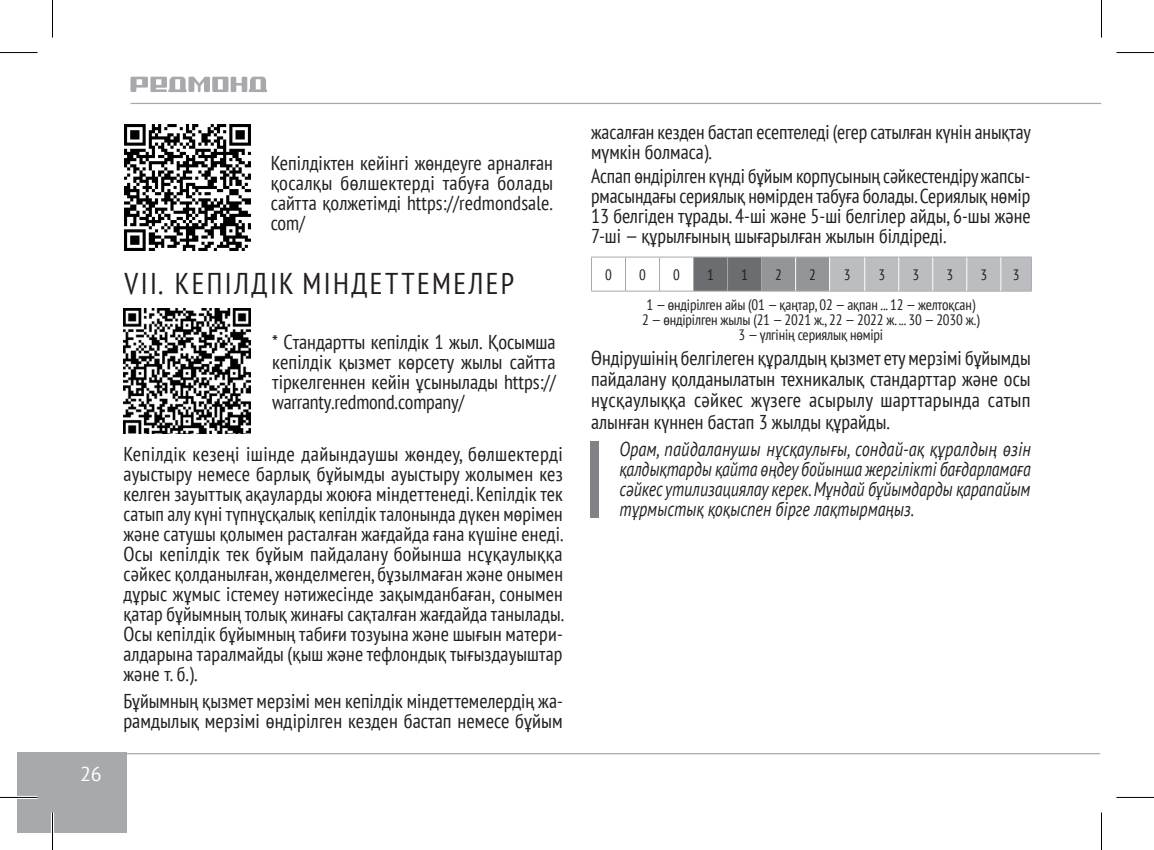
<style>
.page{position:relative;width:1154px;height:850px;background:#fff}
.page>*{position:absolute;margin:0;border:0;box-sizing:border-box;transform-origin:0 0}
.t1{font:condensed 30px "PT Sans";letter-spacing:.08em;color:#231f20}
.t2{font:condensed 20px/20px "PT Sans";color:#231f20;text-align:justify}
.Footnote_1{font:italic 20px/20px "PT Sans";color:#231f20;text-align:justify;scale:.81 1}
.t3{font:20px "PT Sans";color:#fff}
.Plain_Text{font:condensed 15px "PT Sans";letter-spacing:-.01em;color:#231f20}
</style>
<div class="page">
<div style="left:17px;top:752px;width:110px;height:80px;background:#a8a9ad"></div>
<hr style="left:130px;top:103px;width:971px;height:1px;background:#a8a9ad">
<hr style="left:102px;top:752px;width:998px;height:2px;background:#a8a9ad">
<svg style="left:130px;top:77px;width:137px;height:15px"></svg>
<img style="left:124px;top:124px;width:126px;height:127px">
<img style="left:123px;top:308px;width:128px;height:125px">
<svg style="left:694px;top:257px;width:337px;height:33px;background:#a4a5a8"></svg>
<hr style="left:591px;top:256px;width:34px;height:1px;background:#a8a9ad">
<hr style="left:591px;top:257px;width:1px;height:33px;background:#a8a9ad">
<hr style="left:625px;top:256px;width:34px;height:1px;background:#a8a9ad">
<hr style="left:659px;top:256px;width:34px;height:1px;background:#a8a9ad">
<hr style="left:693px;top:256px;width:34px;height:1px;background:#a8a9ad">
<hr style="left:727px;top:256px;width:34px;height:1px;background:#a8a9ad">
<hr style="left:761px;top:256px;width:34px;height:1px;background:#a8a9ad">
<hr style="left:795px;top:256px;width:35px;height:1px;background:#a8a9ad">
<hr style="left:830px;top:256px;width:35px;height:1px;background:#a8a9ad">
<hr style="left:865px;top:256px;width:34px;height:1px;background:#a8a9ad">
<hr style="left:899px;top:256px;width:34px;height:1px;background:#a8a9ad">
<hr style="left:933px;top:256px;width:34px;height:1px;background:#a8a9ad">
<hr style="left:967px;top:256px;width:34px;height:1px;background:#a8a9ad">
<hr style="left:1001px;top:256px;width:31px;height:1px;background:#a8a9ad">
<hr style="left:1031px;top:257px;width:1px;height:33px;background:#a8a9ad">
<hr style="left:591px;top:290px;width:34px;height:1px;background:#a8a9ad">
<hr style="left:625px;top:290px;width:34px;height:1px;background:#a8a9ad">
<hr style="left:659px;top:290px;width:34px;height:1px;background:#a8a9ad">
<hr style="left:693px;top:290px;width:34px;height:1px;background:#a8a9ad">
<hr style="left:727px;top:290px;width:34px;height:1px;background:#a8a9ad">
<hr style="left:761px;top:290px;width:34px;height:1px;background:#a8a9ad">
<hr style="left:795px;top:290px;width:35px;height:1px;background:#a8a9ad">
<hr style="left:830px;top:290px;width:35px;height:1px;background:#a8a9ad">
<hr style="left:865px;top:290px;width:34px;height:1px;background:#a8a9ad">
<hr style="left:899px;top:290px;width:34px;height:1px;background:#a8a9ad">
<hr style="left:933px;top:290px;width:34px;height:1px;background:#a8a9ad">
<hr style="left:967px;top:290px;width:34px;height:1px;background:#a8a9ad">
<hr style="left:1001px;top:290px;width:31px;height:1px;background:#a8a9ad">
<hr style="left:795px;top:257px;width:1px;height:33px;background:#fff">
<hr style="left:829px;top:257px;width:1px;height:33px;background:#fff">
<hr style="left:864px;top:257px;width:1px;height:33px;background:#fff">
<hr style="left:898px;top:257px;width:1px;height:33px;background:#fff">
<hr style="left:932px;top:257px;width:1px;height:33px;background:#fff">
<hr style="left:966px;top:257px;width:1px;height:33px;background:#fff">
<hr style="left:1000px;top:257px;width:1px;height:33px;background:#fff">
<hr style="left:625px;top:257px;width:1px;height:33px;background:#a8a9ad">
<hr style="left:659px;top:257px;width:1px;height:33px;background:#a8a9ad">
<hr style="left:693px;top:257px;width:1px;height:33px;background:#a8a9ad">
<hr style="left:727px;top:257px;width:1px;height:33px;background:#a8a9ad">
<hr style="left:761px;top:257px;width:1px;height:33px;background:#a8a9ad">
<div style="left:590px;top:441px;width:9px;height:76px;background:#808285"></div>
<hr style="left:0;top:795px;width:38px;height:3px;background:#fff">
<hr style="left:51px;top:812px;width:3px;height:37px;background:#fff">
<hr style="left:0;top:52px;width:38px;height:1px;background:#000">
<hr style="left:1116px;top:52px;width:38px;height:1px;background:#000">
<hr style="left:0;top:796px;width:38px;height:1px;background:#000">
<hr style="left:1116px;top:796px;width:38px;height:1px;background:#000">
<hr style="left:52px;top:0;width:1px;height:38px;background:#000">
<hr style="left:52px;top:812px;width:1px;height:37px;background:#000">
<hr style="left:1101px;top:0;width:1px;height:38px;background:#000">
<hr style="left:1101px;top:812px;width:1px;height:37px;background:#000">
<p class="t3" style="left:80px;top:760px;width:23px">26</p>
<p class="t2" style="left:271px;top:152px;width:284px">Кепілдіктен кейінгі жөндеуге арналған қосалқы бөлшектерді табуға болады сайтта қолжетімді https://redmondsale. com/</p>
<p class="t1" style="left:125px;top:264px;width:391px">VII. КЕПІЛДІК МІНДЕТТЕМЕЛЕР</p>
<p class="t2" style="left:272px;top:331px;width:285px">* Стандартты кепілдік 1 жыл. Қосымша кепілдік қызмет көрсету жылы сайтта тіркелгеннен кейін ұсынылады https:// warranty.redmond.company/</p>
<p class="t2" style="left:123px;top:443px;width:442px">Кепілдік кезеңі ішінде дайындаушы жөндеу, бөлшектерді ауыстыру немесе барлық бұйымды ауыстыру жолымен кез келген зауыттық ақауларды жоюға міндеттенеді. Кепілдік тек сатып алу күні түпнұсқалық кепілдік талонында дүкен мөрімен және сатушы қолымен расталған жағдайда ғана күшіне енеді.<br>Осы кепілдік тек бұйым пайдалану бойынша нсұқаулыққа сәйкес қолданылған, жөнделмеген, бұзылмаған және онымен дұрыс жұмыс істемеу нәтижесінде зақымданбаған, сонымен қатар бұйымның толық жинағы сақталған жағдайда танылады.<br>Осы кепілдік бұйымның табиғи тозуына және шығын матери&shy;алдарына таралмайды (қыш және тефлондық тығыздауыштар және т. б.).</p>
<p class="t2" style="left:123px;top:690px;width:441px">Бұйымның қызмет мерзімі мен кепілдік міндеттемелердің жа&shy;рамдылық мерзімі өндірілген кезден бастап немесе бұйым</p>
<p class="t2" style="left:591px;top:121px;width:441px">жасалған кезден бастап есептеледі (егер сатылған күнін анықтау мүмкін болмаса).</p>
<p class="t2" style="left:591px;top:165px;width:441px">Аспап өндірілген күнді бұйым корпусының сәйкестендіру жапсы&shy;рмасындағы сериялық нөмірден табуға болады. Сериялық нөмір 13 белгіден тұрады. 4-ші және 5-ші белгілер айды, 6-шы және 7-ші — құрылғының шығарылған жылын білдіреді.</p>
<p class="Plain_Text" style="left:605px;top:265px;width:8px">0</p>
<p class="Plain_Text" style="left:639px;top:265px;width:8px">0</p>
<p class="Plain_Text" style="left:673px;top:265px;width:8px">0</p>
<p class="Plain_Text" style="left:707px;top:265px;width:8px">1</p>
<p class="Plain_Text" style="left:741px;top:265px;width:8px">1</p>
<p class="Plain_Text" style="left:775px;top:265px;width:8px">2</p>
<p class="Plain_Text" style="left:809px;top:265px;width:8px">2</p>
<p class="Plain_Text" style="left:844px;top:265px;width:8px">3</p>
<p class="Plain_Text" style="left:878px;top:265px;width:8px">3</p>
<p class="Plain_Text" style="left:912px;top:265px;width:8px">3</p>
<p class="Plain_Text" style="left:946px;top:265px;width:8px">3</p>
<p class="Plain_Text" style="left:980px;top:265px;width:8px">3</p>
<p class="Plain_Text" style="left:1013px;top:265px;width:8px">3</p>
<p class="Plain_Text" style="left:646px;top:295px;width:330px">1 — өндірілген айы (01 — қаңтар, 02 — ақпан ... 12 — желтоқсан)</p>
<p class="Plain_Text" style="left:642px;top:310px;width:339px">2 — өндірілген жылы (21 — 2021 ж., 22 — 2022 ж. ... 30 — 2030 ж.)</p>
<p class="Plain_Text" style="left:738px;top:325px;width:146px">3 — үлгінің сериялық нөмірі</p>
<p class="t2" style="left:591px;top:346px;width:441px;line-height:21.2px">Өндірушінің белгілеген құралдың қызмет ету мерзімі бұйымды пайдалану қолданылатын техникалық стандарттар және осы нұсқаулыққа сәйкес жүзеге асырылу шарттарында сатып алынған күннен бастап 3 жылды құрайды.</p>
<p class="Footnote_1" style="left:619px;top:438px;width:509px">Орам, пайдаланушы нұсқаулығы, сондай-ақ құралдың өзін қалдықтарды қайта өңдеу бойынша жергілікті бағдарламаға сәйкес утилизациялау керек. Мұндай бұйымдарды қарапайым тұрмыстық қоқыспен бірге лақтырмаңыз.</p>
</div>
